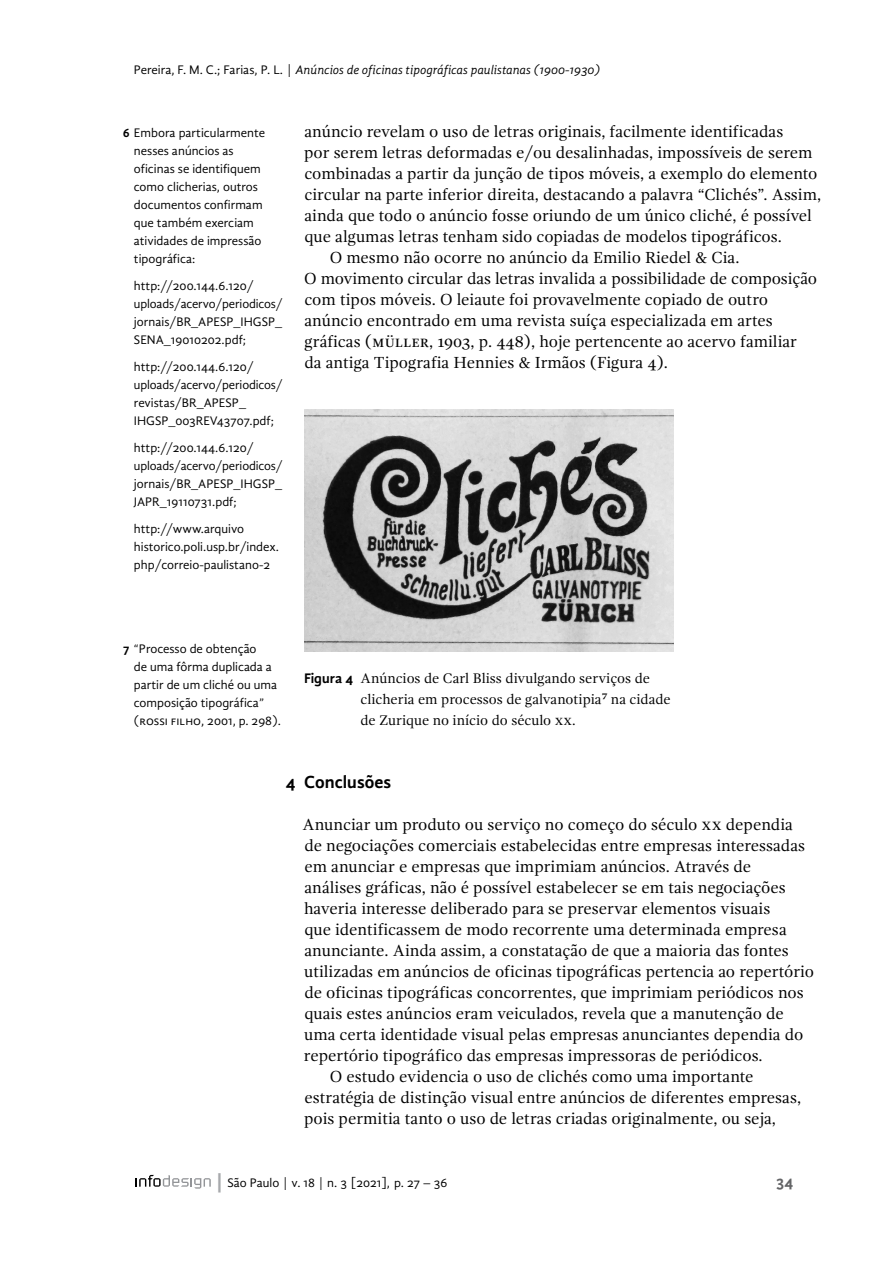
<style>
.page{position:relative;width:893px;height:1263px;background:#fff}
.page>*{position:absolute;margin:0;border:0;box-sizing:border-box;transform-origin:0 0}
.t1{font:700 18px "Gandhi Sans";color:#000}
.PT_Corpo_de_texto{font:16.5px/21px "Gandhi Serif";color:#000}
.PT_Corpo_de_texto_Re{font:16.5px/21px "Gandhi Serif";color:#000}
.t2{font:700 16.5px "Gandhi Sans";color:#636466}
.t3{font:14.25px/21px "Gandhi Serif";color:#000}
.PT_Nota_Lateral_Cont{font:12.75px/18px "Gandhi Sans";color:#000}
.t4{font:italic 12.75px "Gandhi Sans";color:#000}
.s1{font-style:normal}
.s2{font-weight:700}
.s3{font-family:"Gandhi Sans";font-weight:700}
.s4{font-size:19.2px;color:#a7a9ac}
</style>
<div class="page">
<svg style="left:136px;top:1175px;width:75px;height:13px"></svg>
<img style="left:304px;top:410px;width:369px;height:241px">
<p class="t4" style="left:134px;top:62px;width:468px"><span class="s1">Pereira, F. M. C.; Farias, P. L. |</span> Anúncios de oficinas tipográficas paulistanas (1900-1930)</p>
<p class="PT_Nota_Lateral_Cont" style="left:134px;top:123px;width:133px;text-indent:-11px"><span class="s2">6</span> Embora particularmente nesses anúncios as oficinas se identifiquem como clicherias, outros documentos confirmam que também exerciam atividades de impressão tipográfica:</p>
<p class="PT_Nota_Lateral_Cont" style="left:134px;top:276px;width:150px">http://200.144.6.120/ uploads/acervo/periodicos/ jornais/BR_APESP_IHGSP_<br>SENA_19010202.pdf;</p>
<p class="PT_Nota_Lateral_Cont" style="left:134px;top:357px;width:150px">http://200.144.6.120/ uploads/acervo/periodicos/ revistas/BR_APESP_<br>IHGSP_003REV43707.pdf;</p>
<p class="PT_Nota_Lateral_Cont" style="left:134px;top:438px;width:150px">http://200.144.6.120/ uploads/acervo/periodicos/ jornais/BR_APESP_IHGSP_<br>JAPR_19110731.pdf;</p>
<p class="PT_Nota_Lateral_Cont" style="left:134px;top:519px;width:147px">http://www.arquivo historico.poli.usp.br/index. php/correio-paulistano-2</p>
<p class="PT_Corpo_de_texto" style="left:304px;top:121px;width:519px">anúncio revelam o uso de letras originais, facilmente identificadas<br>por serem letras deformadas e/ou desalinhadas, impossíveis de serem combinadas a partir da junção de tipos móveis, a exemplo do elemento circular na parte inferior direita, destacando a palavra “Clichés”. Assim, ainda que todo o anúncio fosse oriundo de um único cliché, é possível que algumas letras tenham sido copiadas de modelos tipográficos.</p>
<p class="PT_Corpo_de_texto" style="left:304px;top:247px;width:514px;text-indent:26px">O mesmo não ocorre no anúncio da Emilio Riedel &amp; Cia.<br>O movimento circular das letras invalida a possibilidade de composição com tipos móveis. O leiaute foi provavelmente copiado de outro anúncio encontrado em uma revista suíça especializada em artes gráficas (Müller, 1903, p. 448), hoje pertencente ao acervo familiar da antiga Tipografia Hennies &amp; Irmãos (Figura 4).</p>
<p class="PT_Nota_Lateral_Cont" style="left:134px;top:639px;width:149px;text-indent:-11px"><span class="s2">7</span> “Processo de obtenção<br>de uma fôrma duplicada a partir de um cliché ou uma composição tipográfica” (ROSSI FILHO, 2001, p. 298).</p>
<p class="t3" style="left:361px;top:667px;width:312px;text-indent:-57px"><span class="s3">Figura 4</span> Anúncios de Carl Bliss divulgando serviços de clicheria em processos de galvanotipia7 na cidade de Zurique no início do século XX.</p>
<p class="t1" style="left:286px;top:771px;width:107px">4 Conclusões</p>
<p class="PT_Corpo_de_texto_Re" style="left:302px;top:814px;width:513px">Anunciar um produto ou serviço no começo do século XX dependia de negociações comerciais estabelecidas entre empresas interessadas em anunciar e empresas que imprimiam anúncios. Através de<br>análises gráficas, não é possível estabelecer se em tais negociações haveria interesse deliberado para se preservar elementos visuais<br>que identificassem de modo recorrente uma determinada empresa anunciante. Ainda assim, a constatação de que a maioria das fontes utilizadas em anúncios de oficinas tipográficas pertencia ao repertório de oficinas tipográficas concorrentes, que imprimiam periódicos nos quais estes anúncios eram veiculados, revela que a manutenção de uma certa identidade visual pelas empresas anunciantes dependia do repertório tipográfico das empresas impressoras de periódicos.</p>
<p class="PT_Corpo_de_texto" style="left:304px;top:1066px;width:499px;text-indent:26px">O estudo evidencia o uso de clichés como uma importante estratégia de distinção visual entre anúncios de diferentes empresas, pois permitia tanto o uso de letras criadas originalmente, ou seja,</p>
<p class="PT_Nota_Lateral_Cont" style="left:214px;top:1173px;width:235px"><span class="s4">|</span>São Paulo | v. 18 | n. 3 [2021], p. 27 – 36</p>
<p class="t2" style="left:776px;top:1171px;width:18px">34</p>
</div>
